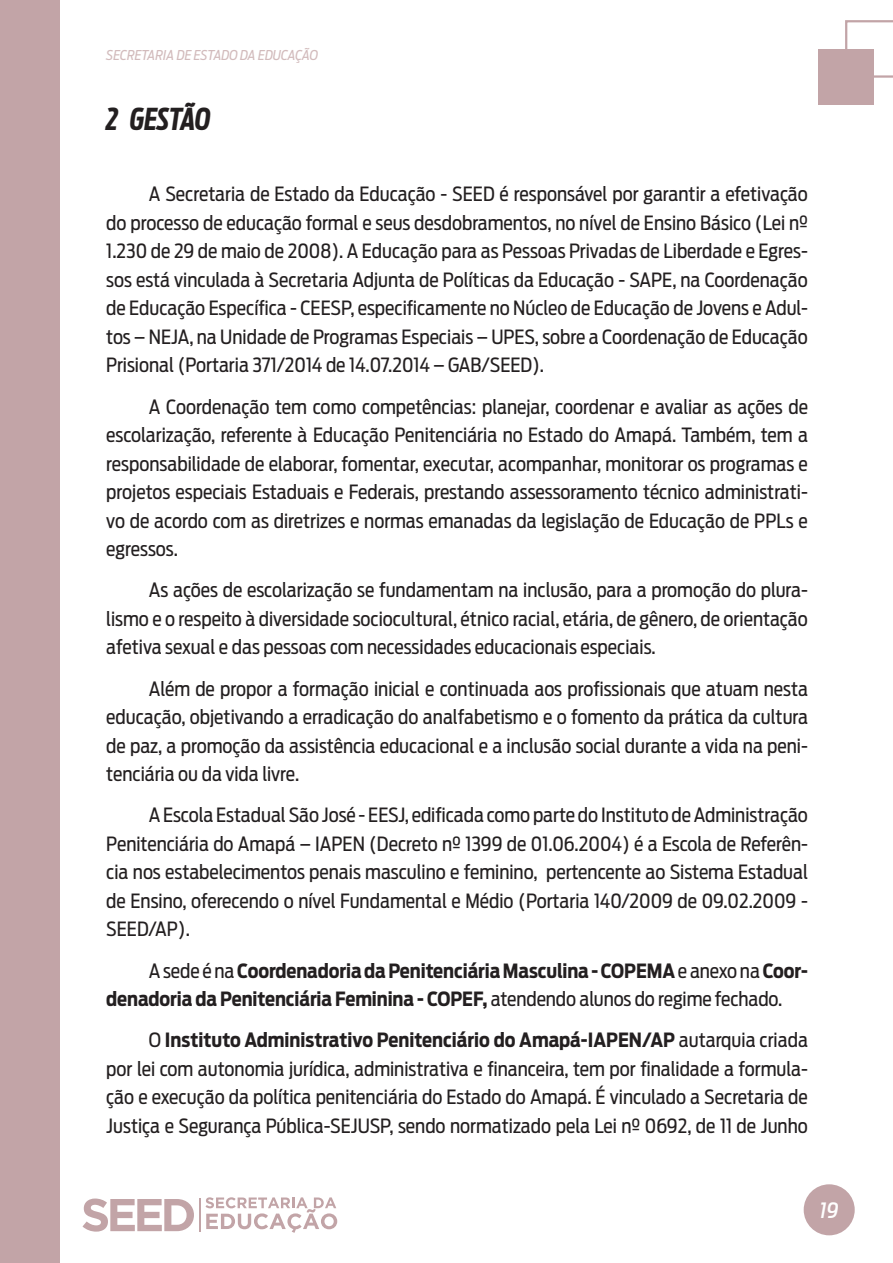
<style>
.page{position:relative;width:893px;height:1263px;background:#fff}
.page>*{position:absolute;margin:0;border:0;box-sizing:border-box;transform-origin:0 0}
.t1{font:italic 700 30px "Antenna Extra Cond";letter-spacing:-.015em;color:#231f20}
.t2{font:italic 500 21px "Antenna Cond";color:#fff}
.MIOLO{font:19.5px/28.5px "Antenna Cond";color:#231f20;text-align:justify}
.MIOLO-2{font:700 19.5px/28.5px "Antenna Cond";letter-spacing:-.005em;color:#231f20}
.t3{font:italic 13.5px "Antenna Cond";letter-spacing:-.005em;color:#d2bbbc}
.s1{font-weight:400}
.s2{font-weight:700}
</style>
<div class="page">
<div style="left:0;top:0;width:60px;height:1263px;background:#c2a4a7"></div>
<div style="left:819px;top:49px;width:55px;height:55px;background:#c2a4a7"></div>
<svg style="left:845px;top:20px;width:48px;height:58px"></svg>
<svg style="left:83px;top:1198px;width:111px;height:33px"></svg>
<svg style="left:205px;top:1197px;width:132px;height:36px"></svg>
<hr style="left:199px;top:1198px;width:2px;height:33px;background:#c2a4a7">
<div style="left:804px;top:1184px;width:51px;height:51px;background:#c2a4a7;border-radius:50%"></div>
<p class="t3" style="left:106px;top:47px;width:213px">SECRETARIA DE ESTADO DA EDUCAÇÃO</p>
<p class="t1" style="left:106px;top:101px;width:106px">2 GESTÃO</p>
<p class="MIOLO" style="left:106px;top:180px;width:703px;text-indent:43px">A Secretaria de Estado da Educação - SEED é responsável por garantir a efetivação do processo de educação formal e seus desdobramentos, no nível de Ensino Básico (Lei nº 1.230 de 29 de maio de 2008). A Educação para as Pessoas Privadas de Liberdade e Egres&shy;sos está vinculada à Secretaria Adjunta de Políticas da Educação - SAPE, na Coordenação de Educação Específica - CEESP, especificamente no Núcleo de Educação de Jovens e Adul&shy;tos – NEJA, na Unidade de Programas Especiais – UPES, sobre a Coordenação de Educação Prisional (Portaria 371/2014 de 14.07.2014 – GAB/SEED).</p>
<p class="MIOLO" style="left:106px;top:392px;width:703px;text-indent:43px">A Coordenação tem como competências: planejar, coordenar e avaliar as ações de escolarização, referente à Educação Penitenciária no Estado do Amapá. Também, tem a responsabilidade de elaborar, fomentar, executar, acompanhar, monitorar os programas e projetos especiais Estaduais e Federais, prestando assessoramento técnico administrati&shy;vo de acordo com as diretrizes e normas emanadas da legislação de Educação de PPLs e egressos.</p>
<p class="MIOLO" style="left:106px;top:576px;width:703px;text-indent:43px">As ações de escolarização se fundamentam na inclusão, para a promoção do plura&shy;lismo e o respeito à diversidade sociocultural, étnico racial, etária, de gênero, de orientação afetiva sexual e das pessoas com necessidades educacionais especiais.</p>
<p class="MIOLO" style="left:106px;top:674px;width:703px;text-indent:43px">Além de propor a formação inicial e continuada aos profissionais que atuam nesta educação, objetivando a erradicação do analfabetismo e o fomento da prática da cultura de paz, a promoção da assistência educacional e a inclusão social durante a vida na peni&shy;tenciária ou da vida livre.</p>
<p class="MIOLO" style="left:106px;top:801px;width:703px;text-indent:43px">A Escola Estadual São José - EESJ, edificada como parte do Instituto de Administração Penitenciária do Amapá – IAPEN (Decreto nº 1399 de 01.06.2004) é a Escola de Referên&shy;cia nos estabelecimentos penais masculino e feminino, pertencente ao Sistema Estadual de Ensino, oferecendo o nível Fundamental e Médio (Portaria 140/2009 de 09.02.2009 - SEED/AP).</p>
<p class="MIOLO-2" style="left:106px;top:956px;width:703px;text-indent:43px"><span class="s1">A sede é na</span> Coordenadoria da Penitenciária Masculina - COPEMA <span class="s1">e anexo na</span> Coor&shy;denadoria da Penitenciária Feminina - COPEF, <span class="s1">atendendo alunos do regime fechado.</span></p>
<p class="MIOLO" style="left:106px;top:1026px;width:703px;text-indent:43px">O <span class="s2">Instituto Administrativo Penitenciário do Amapá-IAPEN/AP</span> autarquia criada por lei com autonomia jurídica, administrativa e financeira, tem por finalidade a formula&shy;ção e execução da política penitenciária do Estado do Amapá. É vinculado a Secretaria de Justiça e Segurança Pública-SEJUSP, sendo normatizado pela Lei nº 0692, de 11 de Junho</p>
<p class="t2" style="left:820px;top:1198px;width:20px">19</p>
</div>
